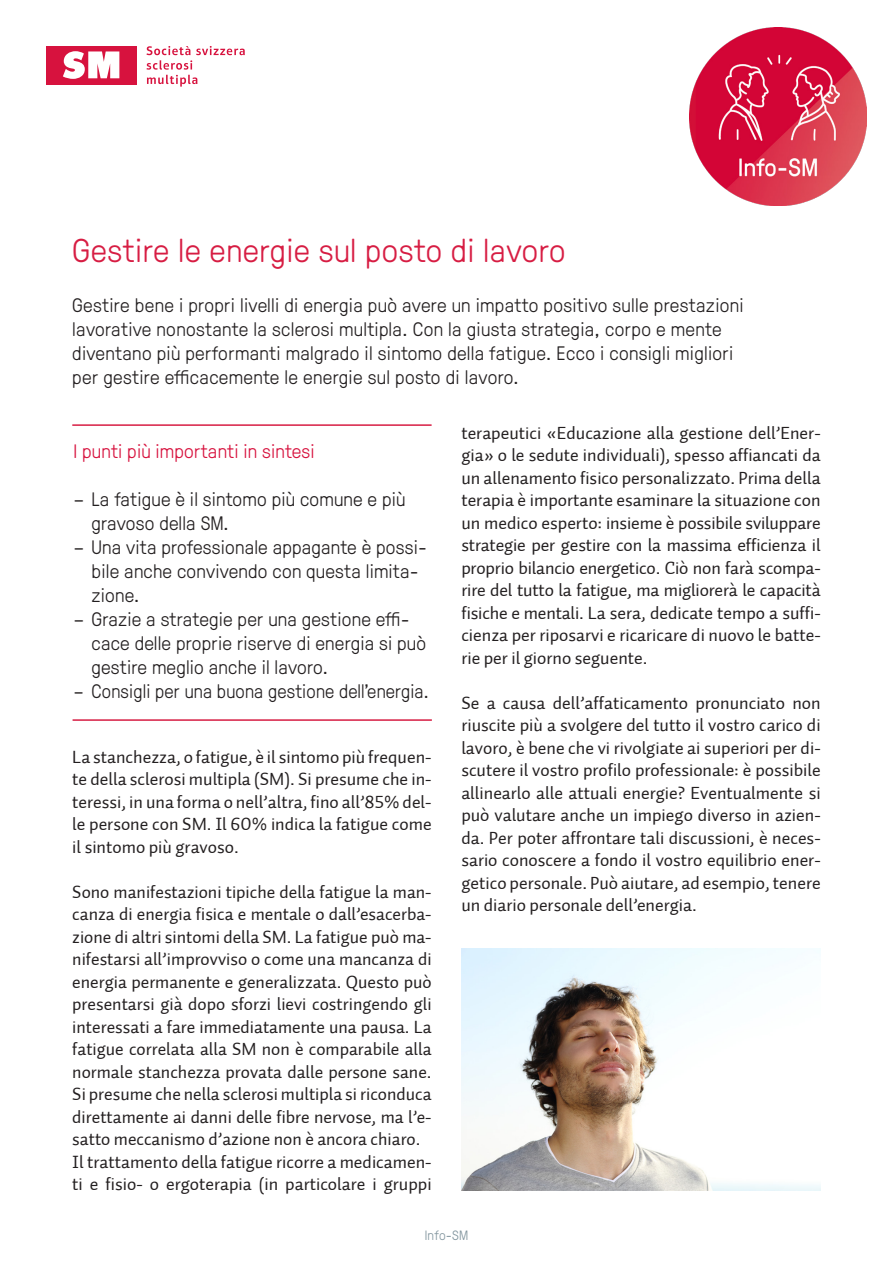
<style>
.page{position:relative;width:893px;height:1263px;background:#fff}
.page>*{position:absolute;margin:0;border:0;box-sizing:border-box;transform-origin:0 0}
.t1{font:300 33px "GT Pressura";letter-spacing:.015em;color:#d71d43}
.t2{font:300 19.5px/24px "GT Pressura";letter-spacing:.01em;color:#231f20}
.t3{font:300 19.5px "GT Pressura";letter-spacing:.01em;color:#231f20;scale:.96 1}
.t4{font:300 19.5px "GT Pressura";letter-spacing:.01em;color:#d7123e}
.t5{font:18px/22.5px "Auto 2 Regular LF";color:#231f20;text-align:justify}
.t6{font:300 13.5px "GT Pressura";letter-spacing:.015em;color:#83969f}
</style>
<div class="page">
<img style="left:690px;top:28px;width:177px;height:177px">
<div style="left:47px;top:46px;width:90px;height:38px;background:#d7123e"></div>
<svg style="left:63px;top:51px;width:56px;height:28px"></svg>
<svg style="left:146px;top:46px;width:99px;height:41px"></svg>
<hr style="left:72px;top:424px;width:360px;height:2px;background:#d71d43">
<hr style="left:73px;top:719px;width:359px;height:2px;background:#d71d43">
<img style="left:461px;top:948px;width:360px;height:243px">
<p class="t1" style="left:72px;top:227px;width:495px">Gestire le energie sul posto di lavoro</p>
<p class="t2" style="left:72px;top:292px;width:673px">Gestire bene i propri livelli di energia può avere un impatto positivo sulle prestazioni lavorative nonostante la sclerosi multipla. Con la giusta strategia, corpo e mente diventano più performanti malgrado il sintomo della fatigue. Ecco i consigli migliori per gestire efficacemente le energie sul posto di lavoro.</p>
<p class="t4" style="left:74px;top:437px;width:243px">I punti più importanti in sintesi</p>
<p class="t2" style="left:92px;top:486px;width:315px;text-indent:-18px">– La fatigue è il sintomo più comune e più gravoso della SM.</p>
<p class="t2" style="left:92px;top:534px;width:337px;text-indent:-18px">– Una vita professionale appagante è possi&shy;bile anche convivendo con questa limita&shy;zione.</p>
<p class="t2" style="left:92px;top:606px;width:336px;text-indent:-18px">– Grazie a strategie per una gestione effi&shy;cace delle proprie riserve di energia si può gestire meglio anche il lavoro.</p>
<p class="t3" style="left:74px;top:677px;width:372px">– Consigli per una buona gestione dell’energia.</p>
<p class="t5" style="left:72px;top:746px;width:361px">La stanchezza, o fatigue, è il sintomo più frequen&shy;te della sclerosi multipla (SM). Si presume che in&shy;teressi, in una forma o nell’altra, fino all’85% del&shy;le persone con SM. Il 60% indica la fatigue come il sintomo più gravoso.</p>
<p class="t5" style="left:72px;top:881px;width:361px">Sono manifestazioni tipiche della fatigue la man&shy;canza di energia fisica e mentale o dall’esacerba&shy;zione di altri sintomi della SM. La fatigue può ma&shy;nifestarsi all’improvviso o come una mancanza di energia permanente e generalizzata. Questo può presentarsi già dopo sforzi lievi costringendo gli interessati a fare immediatamente una pausa. La fatigue correlata alla SM non è comparabile alla normale stanchezza provata dalle persone sane.<br>Si presume che nella sclerosi multipla si riconduca direttamente ai danni delle fibre nervose, ma l’e&shy;satto meccanismo d’azione non è ancora chiaro.</p>
<p class="t5" style="left:72px;top:1151px;width:361px">Il trattamento della fatigue ricorre a medicamen&shy;ti e fisio- o ergoterapia (in particolare i gruppi</p>
<p class="t5" style="left:461px;top:422px;width:361px">terapeutici «Educazione alla gestione dell’Ener&shy;gia» o le sedute individuali), spesso affiancati da un allenamento fisico personalizzato. Prima della terapia è importante esaminare la situazione con un medico esperto: insieme è possibile sviluppare strategie per gestire con la massima efficienza il proprio bilancio energetico. Ciò non farà scompa&shy;rire del tutto la fatigue, ma migliorerà le capacità fisiche e mentali. La sera, dedicate tempo a suffi&shy;cienza per riposarvi e ricaricare di nuovo le batte&shy;rie per il giorno seguente.</p>
<p class="t5" style="left:461px;top:692px;width:361px">Se a causa dell’affaticamento pronunciato non riuscite più a svolgere del tutto il vostro carico di lavoro, è bene che vi rivolgiate ai superiori per di&shy;scutere il vostro profilo professionale: è possibile allinearlo alle attuali energie? Eventualmente si può valutare anche un impiego diverso in azien&shy;da. Per poter affrontare tali discussioni, è neces&shy;sario conoscere a fondo il vostro equilibrio ener&shy;getico personale. Può aiutare, ad esempio, tenere un diario personale dell’energia.</p>
<p class="t6" style="left:425px;top:1226px;width:45px">Info-SM</p>
</div>
